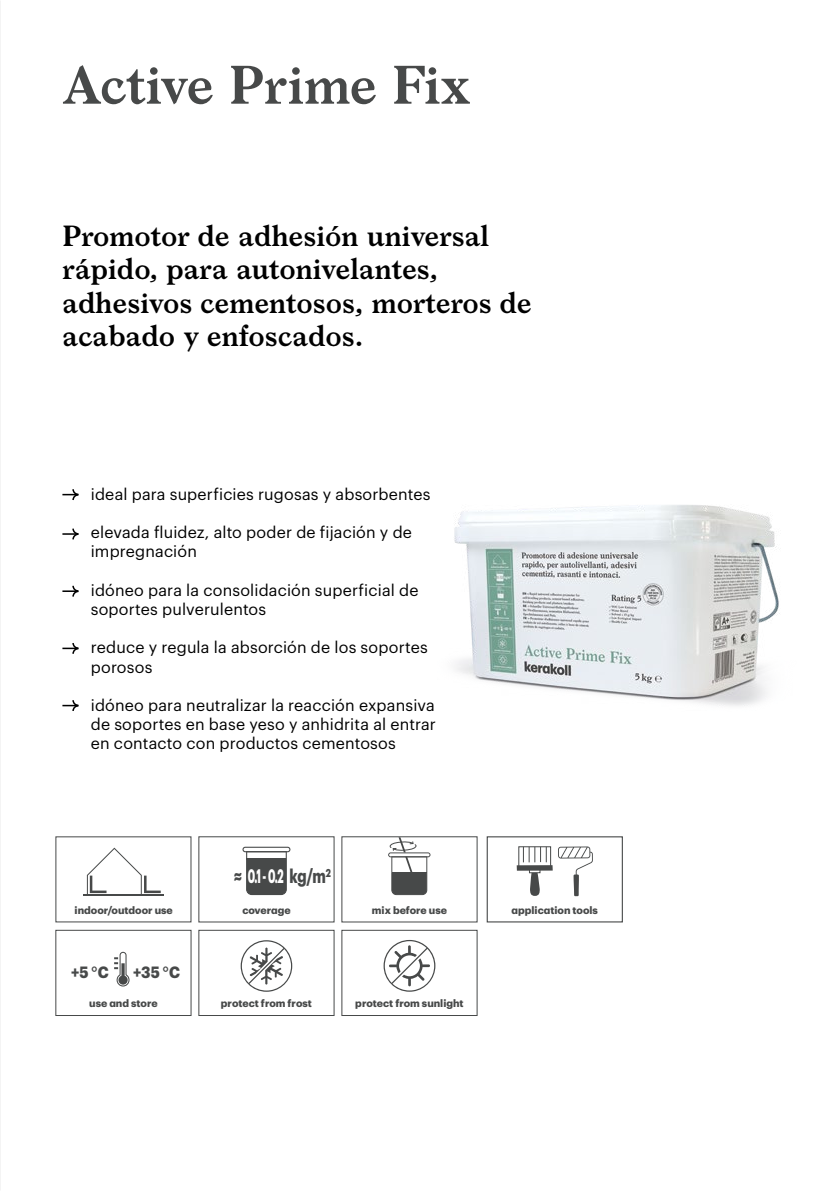
<style>
.page{position:relative;width:840px;height:1191px;background:#fff}
.page>*{position:absolute;margin:0;border:0;box-sizing:border-box;transform-origin:0 0}
.t1{font:600 52px "Larish Neue";letter-spacing:-.005em;color:#474949}
.t2{font:600 28px/33.6px "Larish Neue";color:#000}
.t3{font:700 19.2px "Graphik";color:#fff;scale:.53 1}
.t4{font:16px/19.2px "Graphik";letter-spacing:.01em;color:#000}
.t5{font:700 16px "Graphik";color:#474949;scale:.9 1}
.t6{font:700 10.4px "Graphik";color:#474949}
.s1{color:#474949}
</style>
<div class="page">
<img style="left:454px;top:505px;width:326px;height:201px">
<svg style="left:62px;top:489px;width:17px;height:12px"></svg>
<svg style="left:62px;top:528px;width:17px;height:12px"></svg>
<svg style="left:62px;top:585px;width:17px;height:12px"></svg>
<svg style="left:87px;top:847px;width:74px;height:48px"></svg>
<hr style="left:83px;top:895px;width:81px;height:1px;background:#474949">
<div style="left:198px;top:836px;width:136px;height:86px;border:1px solid #474949"></div>
<svg style="left:242px;top:846px;width:48px;height:6px"></svg>
<svg style="left:246px;top:851px;width:41px;height:44px;background:#5f6161"></svg>
<hr style="left:246px;top:858px;width:40px;height:1px;background:#474949">
<svg style="left:388px;top:852px;width:42px;height:5px"></svg>
<svg style="left:390px;top:836px;width:37px;height:59px"></svg>
<div style="left:486px;top:836px;width:136px;height:86px;border:1px solid #474949"></div>
<svg style="left:558px;top:846px;width:34px;height:50px"></svg>
<svg style="left:529px;top:873px;width:10px;height:23px"></svg>
<hr style="left:529px;top:868px;width:10px;height:4px;background:#878888">
<div style="left:528px;top:868px;width:12px;height:5px;border:1px solid #474949"></div>
<div style="left:518px;top:846px;width:33px;height:22px;border:1px solid #474949"></div>
<svg style="left:522px;top:846px;width:24px;height:16px"></svg>
<div style="left:516px;top:865px;width:36px;height:5px;background:#474949"></div>
<div style="left:55px;top:929px;width:136px;height:87px;border:1px solid #474949"></div>
<svg style="left:114px;top:951px;width:16px;height:36px"></svg>
<div style="left:198px;top:929px;width:136px;height:87px;border:1px solid #474949"></div>
<svg style="left:240px;top:940px;width:52px;height:51px"></svg>
<div style="left:341px;top:929px;width:136px;height:87px;border:1px solid #474949"></div>
<svg style="left:383px;top:940px;width:52px;height:51px"></svg>
<svg style="left:62px;top:643px;width:17px;height:11px"></svg>
<img style="left:0;top:0;width:1px;height:1191px">
<svg style="left:62px;top:700px;width:17px;height:11px"></svg>
<h1 class="t1" style="left:62px;top:45px;width:409px">Active Prime Fix</h1>
<h2 class="t2" style="left:62px;top:216px;width:470px">Promotor de adhesión universal rápido, para autonivelantes, adhesivos cementosos, morteros de acabado y enfoscados.</h2>
<p class="t4" style="left:91px;top:483px;width:341px">ideal para superficies rugosas y absorbentes</p>
<p class="t4" style="left:91px;top:521px;width:322px">elevada fluidez, alto poder de fijación y de impregnación</p>
<p class="t4" style="left:91px;top:579px;width:329px">idóneo para la consolidación superficial de soportes pulverulentos</p>
<p class="t4" style="left:91px;top:636px;width:338px">reduce y regula la absorción de los soportes porosos</p>
<p class="t4" style="left:91px;top:694px;width:346px;text-align:justify">idóneo para neutralizar la reacción expansiva de soportes en base yeso y anhidrita al entrar en contacto con productos cementosos</p>
<p class="t3" style="left:233px;top:861px;width:185px"><span class="s1">≈</span> 0.1 - 0.2 <span class="s1">kg/m</span><sup>2</sup></p>
<p class="t6" style="left:75px;top:902px;width:100px">indoor/outdoor use</p>
<p class="t6" style="left:242px;top:902px;width:50px">coverage</p>
<p class="t5" style="left:71px;top:960px;width:43px">+5 °C</p>
<p class="t5" style="left:133px;top:960px;width:54px">+35 °C</p>
<p class="t6" style="left:372px;top:902px;width:76px">mix before use</p>
<p class="t6" style="left:511px;top:902px;width:88px">application tools</p>
<p class="t6" style="left:89px;top:995px;width:70px">use and store</p>
<p class="t6" style="left:221px;top:995px;width:92px">protect from frost</p>
<p class="t6" style="left:355px;top:995px;width:110px">protect from sunlight</p>
</div>
